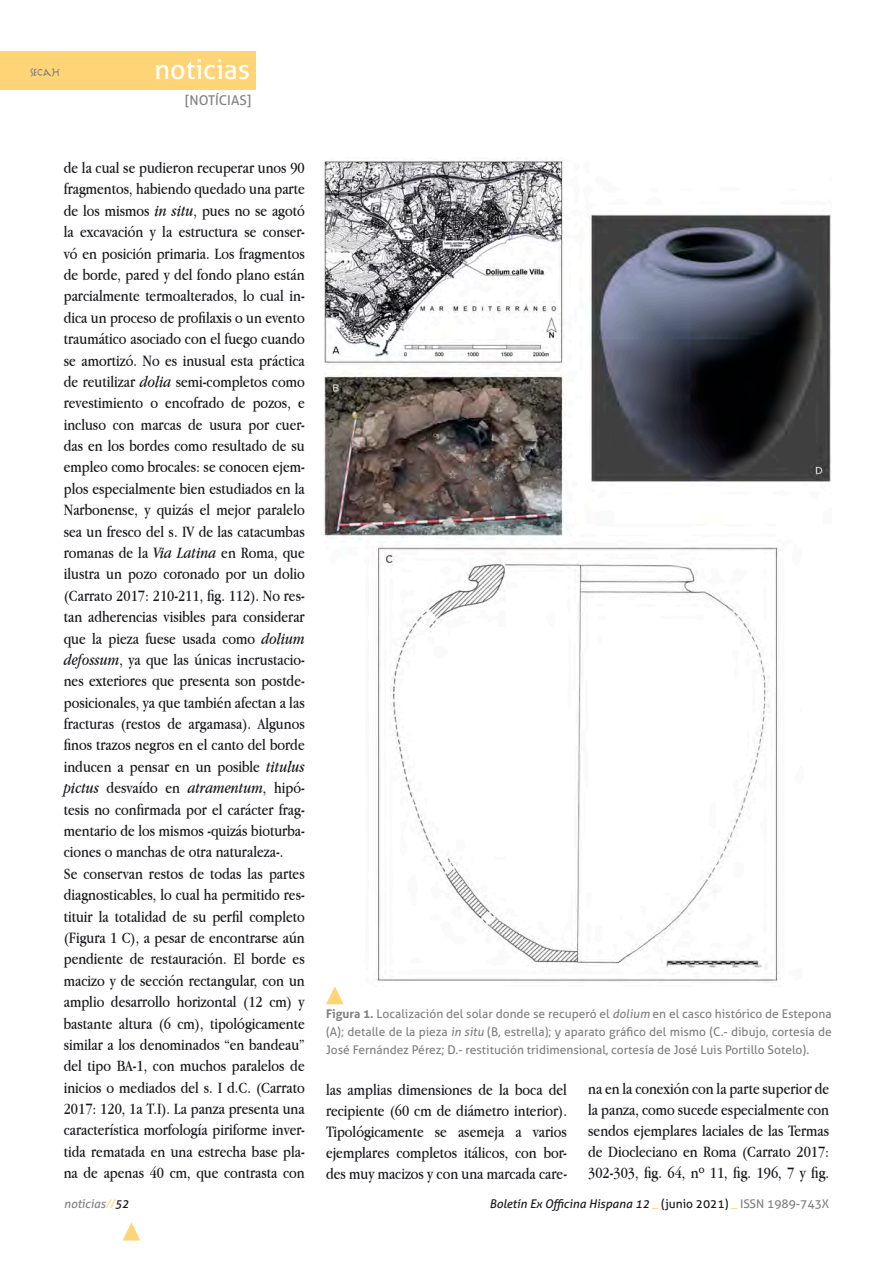
<style>
.page{position:relative;width:893px;height:1263px;background:#fff}
.page>*{position:absolute;margin:0;border:0;box-sizing:border-box;transform-origin:0 0}
.t1{font:27px "Aller";color:#fff}
.t2{font:18px "Marathon II";color:#808080}
.t3{font:16.5px/21.5px "Apple Garamond";color:#1a171c;text-align:justify}
.t4{font:13.5px "Aller";color:#808080}
.t5{font:12px/18px "Aller";color:#808080;text-align:justify}
.t6{font:italic 12px "Aller";color:#1a171c}
.t7{font:italic 12px "Aller";color:#808080}
.s1{font-style:italic}
.s2{font-weight:700}
.s3{color:#ffd476}
.s4{color:#1a171c}
.s5{font-style:normal;color:#ffd476}
.s6{font-style:normal}
.s7{font-style:normal;color:#808080}
</style>
<div class="page">
<div style="left:0;top:51px;width:255px;height:38px;background:#ffd476"></div>
<svg style="left:123px;top:1222px;width:17px;height:18px"></svg>
<svg style="left:326px;top:987px;width:18px;height:17px"></svg>
<img style="left:323px;top:160px;width:508px;height:822px">
<p class="t2" style="left:31px;top:64px;width:31px">secah</p>
<h1 class="t1" style="left:154px;top:53px;width:97px">noticias</h1>
<p class="t4" style="left:185px;top:92px;width:67px">[NOTÍCIAS]</p>
<p class="t3" style="left:64px;top:157px;width:242px;text-align:left">de la cual se pudieron recuperar unos 90 fragmentos, habiendo quedado una parte de los mismos <span class="s1">in situ</span>, pues no se agotó la excavación y la estructura se conser&shy;vó en posición primaria. Los fragmentos de borde, pared y del fondo plano están parcialmente termoalterados, lo cual in&shy;dica un proceso de profilaxis o un evento traumático asociado con el fuego cuando se amortizó. No es inusual esta práctica de reutilizar <span class="s1">dolia</span> semi-completos como revestimiento o encofrado de pozos, e incluso con marcas de usura por cuer&shy;das en los bordes como resultado de su empleo como brocales: se conocen ejem&shy;plos especialmente bien estudiados en la Narbonense, y quizás el mejor paralelo sea un fresco del s. IV de las catacumbas romanas de la <span class="s1">Via Latina</span> en Roma, que ilustra un pozo coronado por un dolio (Carrato 2017: 210-211, fig. 112). No res&shy;tan adherencias visibles para considerar que la pieza fuese usada como <span class="s1">dolium defossum</span>, ya que las únicas incrustacio&shy;nes exteriores que presenta son postde&shy;posicionales, ya que también afectan a las fracturas (restos de argamasa). Algunos finos trazos negros en el canto del borde inducen a pensar en un posible <span class="s1">titulus pictus</span> desvaído en <span class="s1">atramentum</span>, hipó&shy;tesis no confirmada por el carácter frag&shy;mentario de los mismos -quizás bioturba&shy;ciones o manchas de otra naturaleza-.<br>Se conservan restos de todas las partes diagnosticables, lo cual ha permitido res&shy;tituir la totalidad de su perfil completo (Figura 1 C), a pesar de encontrarse aún pendiente de restauración. El borde es macizo y de sección rectangular, con un amplio desarrollo horizontal (12 cm) y bastante altura (6 cm), tipológicamente similar a los denominados “en bandeau” del tipo BA-1, con muchos paralelos de inicios o mediados del s. I d.C. (Carrato 2017: 120, 1a T.I). La panza presenta una característica morfología piriforme inver&shy;tida rematada en una estrecha base pla&shy;na de apenas 40 cm, que contrasta con</p>
<p class="t5" style="left:326px;top:1005px;width:507px"><span class="s2">Figura 1.</span> Localización del solar donde se recuperó el <span class="s1">dolium</span> en el casco histórico de Estepona (A); detalle de la pieza <span class="s1">in situ</span> (B, estrella); y aparato gráfico del mismo (C.- dibujo, cortesía de José Fernández Pérez; D.- restitución tridimensional, cortesía de José Luis Portillo Sotelo).</p>
<p class="t3" style="left:326px;top:1078px;width:242px;line-height:21px">las amplias dimensiones de la boca del recipiente (60 cm de diámetro interior).<br>Tipológicamente se asemeja a varios ejemplares completos itálicos, con bor&shy;des muy macizos y con una marcada care-</p>
<p class="t3" style="left:588px;top:1078px;width:242px;line-height:21px">na en la conexión con la parte superior de la panza, como sucede especialmente con sendos ejemplares laciales de las Termas de Diocleciano en Roma (Carrato 2017:<br>302-303, fig. 64, nº 11, fig. 196, 7 y fig.</p>
<p class="t7" style="left:64px;top:1196px;width:67px">noticias<span class="s3">//</span><span class="s4">52</span></p>
<p class="t6" style="left:489px;top:1196px;width:341px">Boletín Ex Officina Hispana 12 <span class="s5">_</span> <span class="s6">(junio 2021)</span> <span class="s5">_</span> <span class="s7">ISSN 1989-743X</span></p>
</div>
